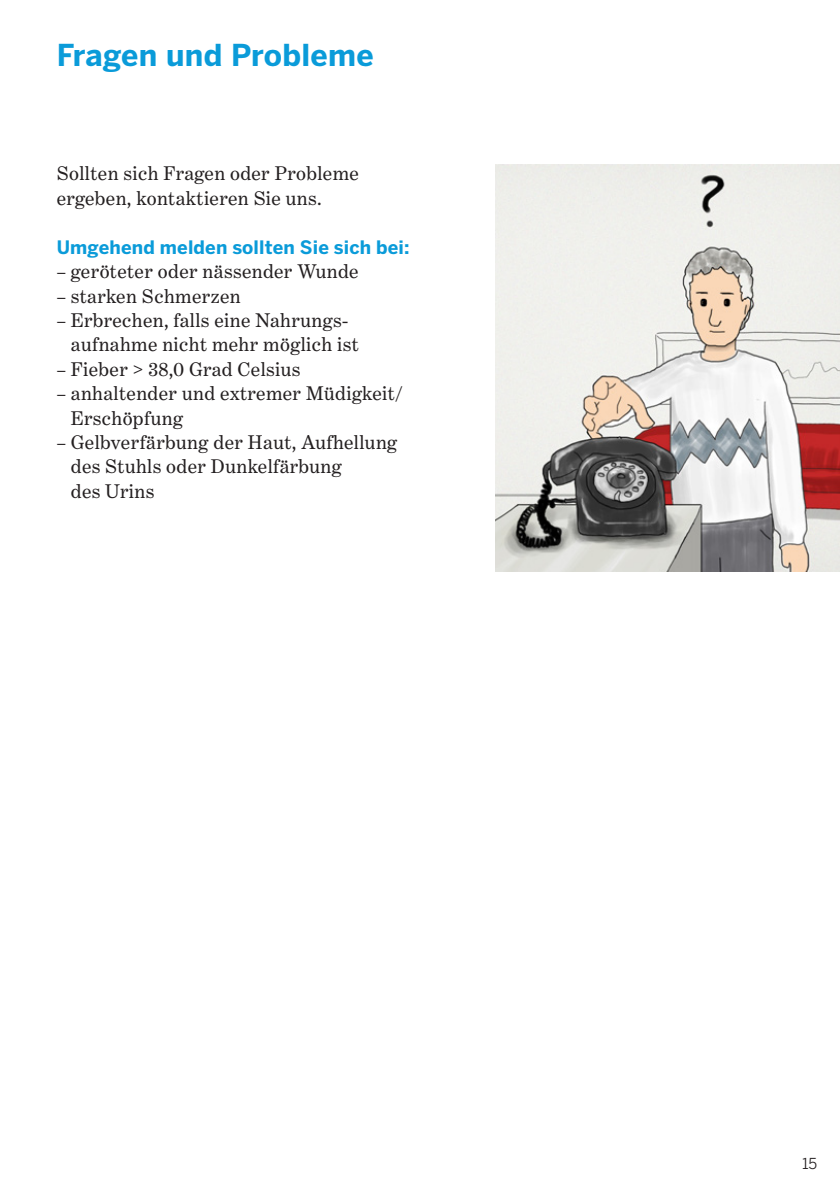
<style>
.page{position:relative;width:840px;height:1191px;background:#fff}
.page>*{position:absolute;margin:0;border:0;box-sizing:border-box;transform-origin:0 0}
._10_Haupttitel_innen{font:700 30px "Benton Sans";letter-spacing:.01em;color:#0a9bd9}
._15_Fliesstext{font:20px/24.4px "Benton Modern";letter-spacing:.02em;color:#231f20}
._13_Fliesstext_Titel{font:700 18.4px "Benton Sans";letter-spacing:.01em;color:#0a9bd9}
.t1{font:15px "Benton Sans";color:#231f20}
</style>
<div class="page">
<img style="left:495px;top:164px;width:344px;height:407px">
<p class="_10_Haupttitel_innen" style="left:57px;top:36px;width:318px">Fragen und Probleme</p>
<p class="_15_Fliesstext" style="left:57px;top:161px;width:303px">Sollten sich Fragen oder Probleme ergeben, kontaktieren Sie uns.</p>
<p class="_13_Fliesstext_Titel" style="left:57px;top:235px;width:354px">Umgehend melden sollten Sie sich bei:</p>
<p class="_15_Fliesstext" style="left:57px;top:259px;width:303px">– geröteter oder nässender Wunde</p>
<p class="_15_Fliesstext" style="left:57px;top:283px;width:185px">– starken Schmerzen</p>
<p class="_15_Fliesstext" style="left:71px;top:308px;width:289px;text-indent:-14px">– Erbrechen, falls eine Nahrungs&shy;aufnahme nicht mehr möglich ist</p>
<p class="_15_Fliesstext" style="left:57px;top:357px;width:245px">– Fieber &gt; 38,0 Grad Celsius</p>
<p class="_15_Fliesstext" style="left:71px;top:381px;width:333px;text-indent:-14px">– anhaltender und extremer Müdigkeit/<br>Erschöpfung</p>
<p class="_15_Fliesstext" style="left:71px;top:430px;width:328px;text-indent:-14px">– Gelbverfärbung der Haut, Aufhellung des Stuhls oder Dunkelfärbung<br>des Urins</p>
<p class="t1" style="left:801px;top:1154px;width:17px">15</p>
</div>
